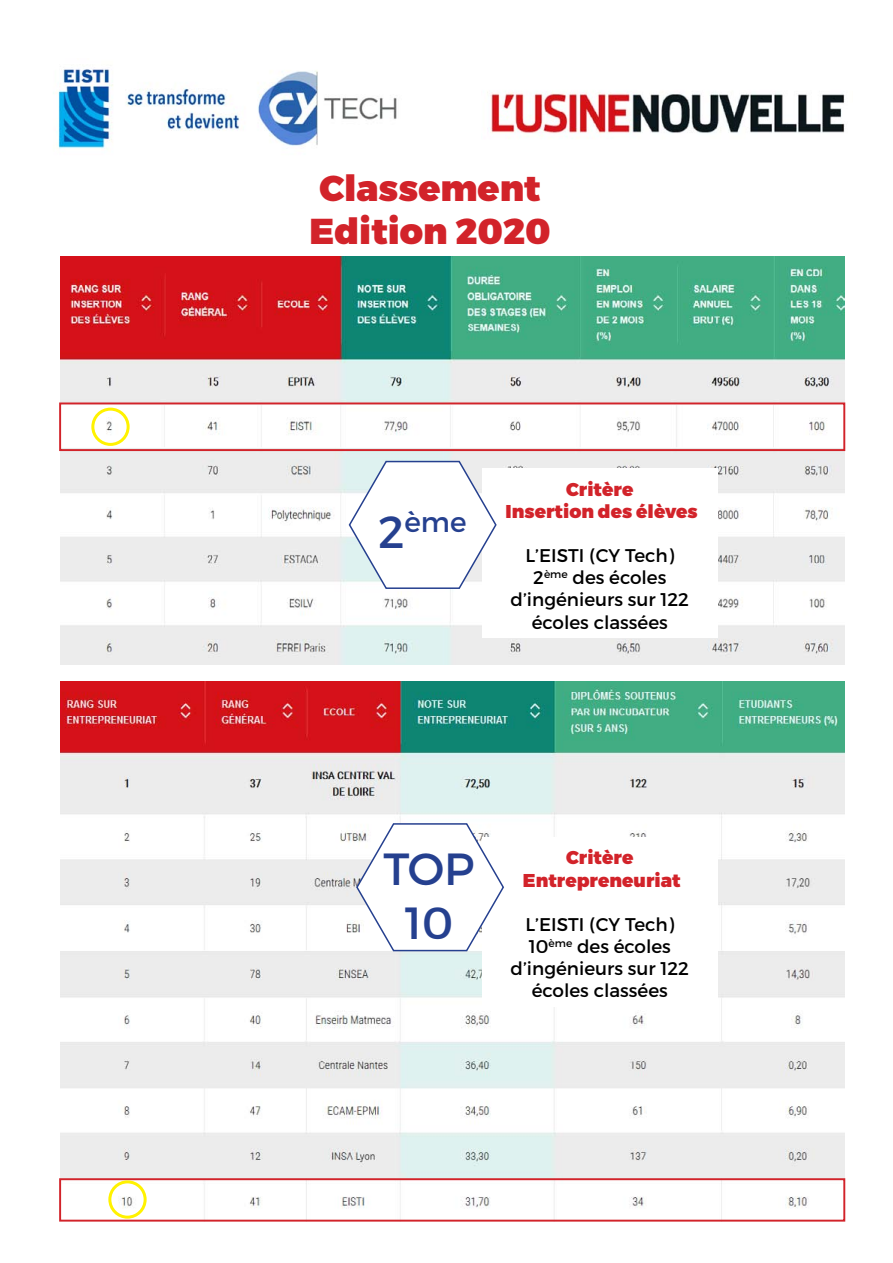
<style>
.page{position:relative;width:893px;height:1263px;background:#fff}
.page>*{position:absolute;margin:0;border:0;box-sizing:border-box;transform-origin:0 0}
.t1{font:45px/54px "Montserrat";color:#25408f;text-align:center}
.t2{font:900 36px/43.2px "Montserrat";color:#d2232a}
.t3{font:28.05px "Montserrat";color:#25408f}
.t4{font:900 18.6px/22.2px "Montserrat";color:#d2232a;text-align:center}
.t5{font:18.45px/22px "Montserrat";color:#000;text-align:center}
.s1{font-size:45px}
</style>
<div class="page">
<img style="left:487px;top:91px;width:358px;height:46px">
<img style="left:60px;top:256px;width:784px;height:408px">
<div style="left:59px;top:402px;width:786px;height:49px;border:2px solid #d2232a"></div>
<div style="left:482px;top:468px;width:236px;height:170px;background:#fff"></div>
<img style="left:58px;top:69px;width:339px;height:80px">
<img style="left:60px;top:681px;width:784px;height:537px">
<div style="left:59px;top:1178px;width:786px;height:43px;border:2px solid #d2232a"></div>
<div style="left:482px;top:837px;width:236px;height:169px;background:#fff"></div>
<div style="left:108px;top:1180px;width:39px;height:38px;border:3px solid #fff200;border-radius:50%"></div>
<div style="left:91px;top:408px;width:39px;height:38px;border:3px solid #fff200;border-radius:50%"></div>
<svg style="left:348px;top:459px;width:149px;height:131px"></svg>
<svg style="left:355px;top:822px;width:150px;height:130px"></svg>
<h2 class="t2" style="left:310px;top:168px;width:243px">Classement<br>Edition 2020</h2>
<h3 class="t3" style="left:378px;top:505px;width:90px"><span class="s1">2</span>ème</h3>
<p class="t4" style="left:506px;top:479px;width:194px">Critère<br>Insertion des élèves</p>
<p class="t5" style="left:510px;top:545px;width:180px">L’EISTI (CY Tech)<br>2<sup>ème</sup> des écoles d’ingénieurs sur 122 écoles classées</p>
<h1 class="t1" style="left:384px;top:841px;width:92px">TOP<br>10</h1>
<p class="t4" style="left:523px;top:847px;width:159px">Critère<br>Entrepreneuriat</p>
<p class="t5" style="left:510px;top:913px;width:180px">L’EISTI (CY Tech)<br>10<sup>ème</sup> des écoles d’ingénieurs sur 122 écoles classées</p>
</div>
